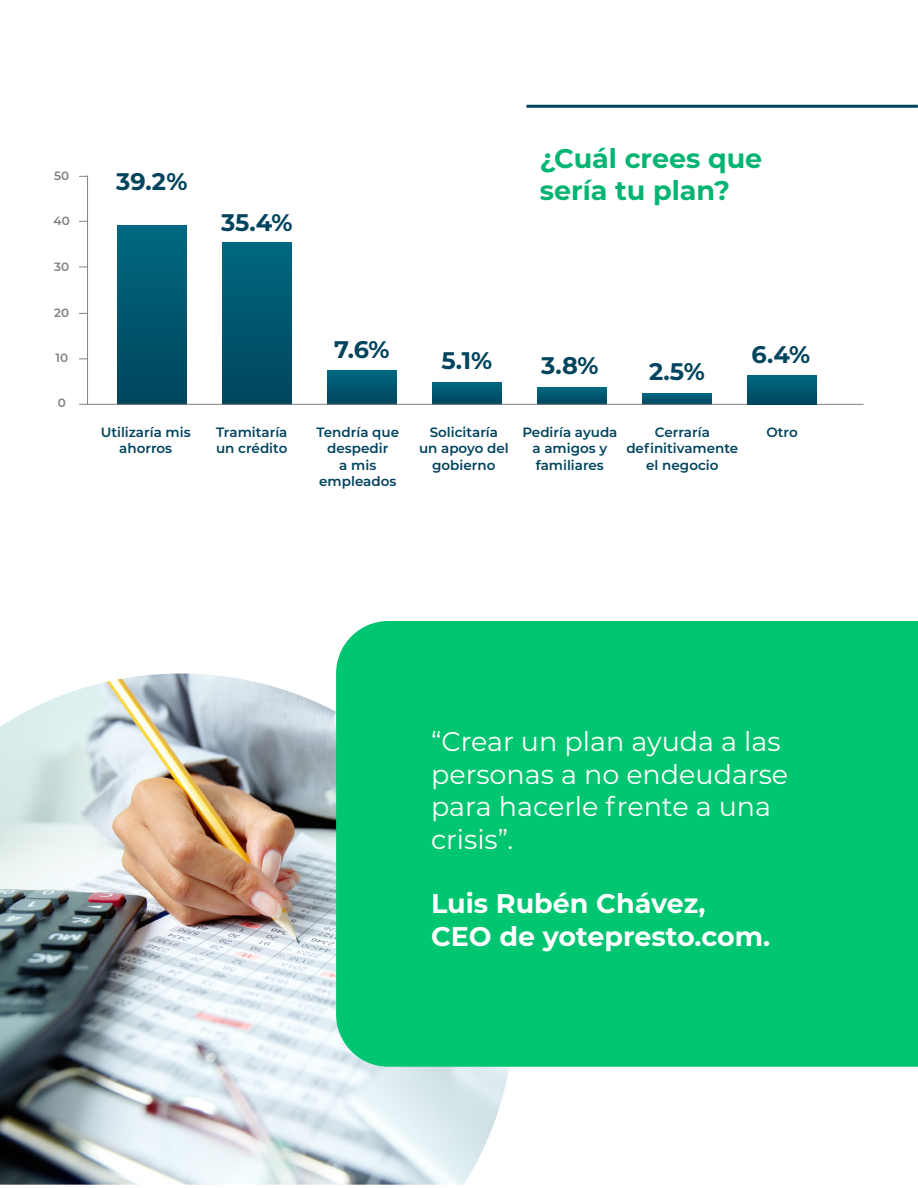
<style>
.page{position:relative;width:918px;height:1188px;background:#fff}
.page>*{position:absolute;margin:0;border:0;box-sizing:border-box;transform-origin:0 0}
.t1{font:27px/32.4px "Montserrat";color:#fff}
.t2{font:700 27px/32.4px "Montserrat";color:#fff}
.t3{font:700 27px/32.4px "Montserrat";color:#00b471}
.t4{font:700 24px "Montserrat";color:#00445d}
.t5{font:600 13.5px/16.2px "Montserrat";color:#00445d;text-align:center}
.t6{font:600 12px "Montserrat";color:#818181}
</style>
<div class="page">
<hr style="left:526px;top:105px;width:392px;height:3px;background:#00445d">
<div style="left:117px;top:225px;width:70px;height:179px;background:linear-gradient(to bottom,#006880,#00455c)"></div>
<div style="left:222px;top:242px;width:70px;height:162px;background:linear-gradient(to bottom,#006880,#00455d)"></div>
<svg style="left:327px;top:371px;width:70px;height:33px"></svg>
<div style="left:432px;top:382px;width:70px;height:22px;background:linear-gradient(to bottom,#006881,#004960)"></div>
<div style="left:537px;top:388px;width:70px;height:16px;background:linear-gradient(to right,#00566e,#00566e)"></div>
<svg style="left:642px;top:393px;width:70px;height:11px"></svg>
<hr style="left:87px;top:176px;width:1px;height:228px;background:#818181">
<hr style="left:88px;top:404px;width:776px;height:1px;background:#818181">
<div style="left:747px;top:376px;width:70px;height:28px;background:linear-gradient(to bottom,#006880,#00485f)"></div>
<img style="left:0;top:674px;width:509px;height:511px">
<div style="left:336px;top:621px;width:582px;height:446px;background:#00c571"></div>
<p class="t6" style="left:54px;top:167px;width:17px">50</p>
<p class="t6" style="left:54px;top:213px;width:18px">40</p>
<p class="t6" style="left:54px;top:258px;width:17px">30</p>
<p class="t6" style="left:54px;top:304px;width:17px">20</p>
<h2 class="t4" style="left:116px;top:164px;width:73px">39.2%</h2>
<h2 class="t4" style="left:221px;top:205px;width:73px">35.4%</h2>
<h1 class="t3" style="left:540px;top:140px;width:224px">¿Cuál crees que sería tu plan?</h1>
<h2 class="t4" style="left:334px;top:332px;width:57px">7.6%</h2>
<p class="t6" style="left:55px;top:350px;width:14px">10</p>
<h2 class="t4" style="left:752px;top:338px;width:60px">6.4%</h2>
<h2 class="t4" style="left:442px;top:344px;width:52px">5.1%</h2>
<h2 class="t4" style="left:541px;top:348px;width:59px">3.8%</h2>
<h2 class="t4" style="left:649px;top:354px;width:57px">2.5%</h2>
<p class="t6" style="left:58px;top:394px;width:10px">0</p>
<p class="t5" style="left:101px;top:424px;width:91px">Utilizaría mis ahorros</p>
<p class="t5" style="left:216px;top:424px;width:73px;text-align:left">Tramitaría un crédito</p>
<p class="t5" style="left:316px;top:424px;width:84px">Tendría que despedir<br>a mis empleados</p>
<p class="t5" style="left:419px;top:424px;width:91px">Solicitaría un apoyo del gobierno</p>
<p class="t5" style="left:522px;top:424px;width:97px">Pediría ayuda a amigos y familiares</p>
<p class="t5" style="left:626px;top:424px;width:113px">Cerraría definitivamente el negocio</p>
<p class="t5" style="left:766px;top:424px;width:33px">Otro</p>
<h1 class="t1" style="left:431px;top:725px;width:359px">“Crear un plan ayuda a las personas a no endeudarse para hacerle frente a una crisis”.</h1>
<h1 class="t2" style="left:431px;top:886px;width:341px">Luis Rubén Chávez,<br>CEO de yotepresto.com.</h1>
</div>
